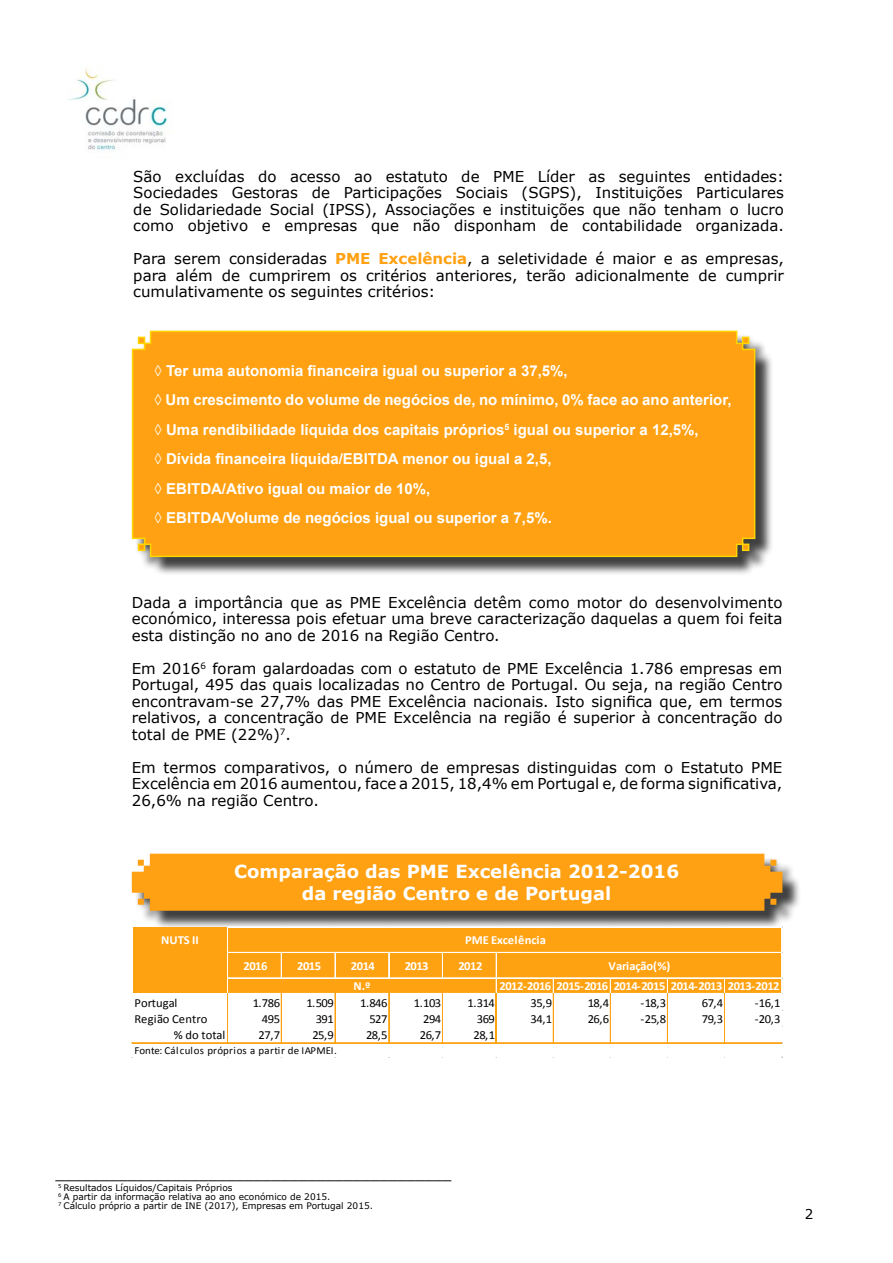
<style>
.page{position:relative;width:893px;height:1263px;background:#fff}
.page>*{position:absolute;margin:0;border:0;box-sizing:border-box;transform-origin:0 0}
.t1{font:700 18px/21.6px "Verdana";color:#fff;text-align:center}
.t2{font:18px "Minion Pro";color:#000}
.t3{font:15px/16.5px "Verdana";color:#000;text-align:justify}
.t4{font:700 15px/29.5px "Arial";color:#fff}
.t5{font:13.5px "Verdana";color:#000}
.t6{font:12.3px "Calibri";letter-spacing:-.04em;color:#000}
.t7{font:700 12.3px "Calibri";letter-spacing:-.04em;color:#fff}
.t8{font:12.3px "Calibri";color:#000}
.t9{font:700 12.3px "Calibri";color:#fff}
.t10{font:700 12.3px "Calibri";letter-spacing:-.02em;color:#fff}
.t11{font:10.65px "Calibri";letter-spacing:.015em;color:#000}
.t12{font:9px/9px "Verdana";color:#000}
.s1{font-weight:700;color:#ffa112}
</style>
<div class="page">
<img style="left:68px;top:68px;width:101px;height:82px">
<div style="left:134px;top:333px;width:640px;height:243px;background:#000;opacity:.75"></div>
<div style="left:131px;top:330px;width:625px;height:228px;background:#ffa112"></div>
<div style="left:134px;top:856px;width:667px;height:73px;background:#000;opacity:.75"></div>
<div style="left:132px;top:854px;width:650px;height:57px;background:#ffa112"></div>
<div style="left:133px;top:928px;width:649px;height:66px;background:#ffa212"></div>
<div style="left:133px;top:993px;width:649px;height:64px;background:#fff"></div>
<hr style="left:228px;top:927px;width:554px;height:1px;background:#fff">
<hr style="left:228px;top:952px;width:554px;height:1px;background:#fff">
<hr style="left:228px;top:977px;width:554px;height:1px;background:#fff">
<hr style="left:228px;top:978px;width:554px;height:1px;background:#fff">
<hr style="left:227px;top:927px;width:1px;height:66px;background:#fff">
<hr style="left:228px;top:927px;width:1px;height:66px;background:#fff">
<svg style="left:281px;top:953px;width:1px;height:24px"></svg>
<svg style="left:335px;top:953px;width:1px;height:24px"></svg>
<svg style="left:388px;top:953px;width:2px;height:25px"></svg>
<svg style="left:442px;top:953px;width:1px;height:24px"></svg>
<hr style="left:496px;top:953px;width:1px;height:40px;background:#fff">
<svg style="left:553px;top:979px;width:1px;height:14px"></svg>
<svg style="left:610px;top:979px;width:1px;height:14px"></svg>
<svg style="left:667px;top:979px;width:1px;height:14px"></svg>
<svg style="left:724px;top:979px;width:1px;height:14px"></svg>
<hr style="left:781px;top:928px;width:1px;height:66px;background:#fff">
<hr style="left:782px;top:928px;width:1px;height:66px;background:#fff">
<hr style="left:227px;top:993px;width:1px;height:50px;background:#ffa212">
<hr style="left:228px;top:993px;width:1px;height:50px;background:#ffa212">
<hr style="left:281px;top:993px;width:1px;height:50px;background:#ffa212">
<hr style="left:335px;top:993px;width:1px;height:50px;background:#ffa212">
<hr style="left:388px;top:993px;width:1px;height:50px;background:#ffa212">
<hr style="left:389px;top:993px;width:1px;height:50px;background:#ffa212">
<hr style="left:442px;top:993px;width:1px;height:50px;background:#ffa212">
<hr style="left:132px;top:1042px;width:363px;height:1px;background:#ffa212">
<hr style="left:132px;top:1043px;width:363px;height:1px;background:#ffa212">
<hr style="left:495px;top:993px;width:2px;height:50px;background:#ffa212">
<hr style="left:553px;top:993px;width:1px;height:50px;background:#ffa212">
<hr style="left:610px;top:993px;width:1px;height:50px;background:#ffa212">
<hr style="left:667px;top:993px;width:1px;height:50px;background:#ffa212">
<hr style="left:724px;top:993px;width:1px;height:50px;background:#ffa212">
<hr style="left:497px;top:1042px;width:285px;height:1px;background:#ffa212">
<hr style="left:497px;top:1043px;width:285px;height:1px;background:#ffa212">
<p class="t3" style="left:133px;top:168px;width:652px">São excluídas do acesso ao estatuto de PME Líder as seguintes entidades:<br>Sociedades Gestoras de Participações Sociais (SGPS), Instituições Particulares de Solidariedade Social (IPSS), Associações e instituições que não tenham o lucro como objetivo e empresas que não disponham de contabilidade organizada.</p>
<p class="t3" style="left:133px;top:250px;width:652px">Para serem consideradas <span class="s1">PME Excelência</span>, a seletividade é maior e as empresas, para além de cumprirem os critérios anteriores, terão adicionalmente de cumprir cumulativamente os seguintes critérios:</p>
<p class="t4" style="left:155px;top:356px;width:578px">◊ Ter uma autonomia financeira igual ou superior a 37,5%,<br>◊ Um crescimento do volume de negócios de, no mínimo, 0% face ao ano anterior, ◊ Uma rendibilidade líquida dos capitais próprios<sup>5</sup> igual ou superior a 12,5%,<br>◊ Dívida financeira líquida/EBITDA menor ou igual a 2,5,<br>◊ EBITDA/Ativo igual ou maior de 10%,<br>◊ EBITDA/Volume de negócios igual ou superior a 7,5%.</p>
<p class="t3" style="left:132px;top:594px;width:652px">Dada a importância que as PME Excelência detêm como motor do desenvolvimento económico, interessa pois efetuar uma breve caracterização daquelas a quem foi feita esta distinção no ano de 2016 na Região Centro.</p>
<p class="t3" style="left:132px;top:660px;width:652px">Em 2016<sup>6</sup> foram galardoadas com o estatuto de PME Excelência 1.786 empresas em Portugal, 495 das quais localizadas no Centro de Portugal. Ou seja, na região Centro encontravam-se 27,7% das PME Excelência nacionais. Isto significa que, em termos relativos, a concentração de PME Excelência na região é superior à concentração do total de PME (22%)<sup>7</sup>.</p>
<p class="t3" style="left:132px;top:759px;width:652px">Em termos comparativos, o número de empresas distinguidas com o Estatuto PME Excelência em 2016 aumentou, face a 2015, 18,4% em Portugal e, de forma significativa, 26,6% na região Centro.</p>
<p class="t7" style="left:161px;top:931px;width:39px">NUTS II</p>
<p class="t1" style="left:234px;top:860px;width:447px">Comparação das PME Excelência 2012-2016 da região Centro e de Portugal</p>
<p class="t9" style="left:465px;top:931px;width:82px">PME Excelência</p>
<p class="t7" style="left:243px;top:957px;width:26px">2016</p>
<p class="t7" style="left:297px;top:957px;width:26px">2015</p>
<p class="t7" style="left:351px;top:957px;width:26px">2014</p>
<p class="t7" style="left:405px;top:957px;width:26px">2013</p>
<p class="t7" style="left:458px;top:957px;width:26px">2012</p>
<p class="t10" style="left:609px;top:957px;width:63px">Variação(%)</p>
<p class="t7" style="left:353px;top:977px;width:19px">N.º</p>
<p class="t7" style="left:499px;top:977px;width:282px">2012-2016 2015-2016 2014-2015 2014-2013 2013-2012</p>
<p class="t8" style="left:134px;top:994px;width:45px">Portugal</p>
<p class="t6" style="left:253px;top:994px;width:29px">1.786</p>
<p class="t6" style="left:306px;top:994px;width:29px">1.509</p>
<p class="t6" style="left:360px;top:994px;width:29px">1.846</p>
<p class="t6" style="left:414px;top:994px;width:29px">1.103</p>
<p class="t6" style="left:468px;top:994px;width:29px">1.314</p>
<p class="t6" style="left:531px;top:994px;width:23px">35,9</p>
<p class="t6" style="left:588px;top:994px;width:23px">18,4</p>
<p class="t6" style="left:641px;top:994px;width:27px">-18,3</p>
<p class="t6" style="left:702px;top:994px;width:23px">67,4</p>
<p class="t6" style="left:755px;top:994px;width:27px">-16,1</p>
<p class="t8" style="left:134px;top:1010px;width:74px">Região Centro</p>
<p class="t6" style="left:262px;top:1010px;width:20px">495</p>
<p class="t6" style="left:316px;top:1010px;width:20px">391</p>
<p class="t6" style="left:369px;top:1010px;width:20px">527</p>
<p class="t6" style="left:423px;top:1010px;width:20px">294</p>
<p class="t6" style="left:477px;top:1010px;width:20px">369</p>
<p class="t6" style="left:531px;top:1010px;width:23px">34,1</p>
<p class="t6" style="left:588px;top:1010px;width:23px">26,6</p>
<p class="t6" style="left:641px;top:1010px;width:27px">-25,8</p>
<p class="t6" style="left:702px;top:1010px;width:23px">79,3</p>
<p class="t6" style="left:755px;top:1010px;width:27px">-20,3</p>
<p class="t6" style="left:174px;top:1027px;width:53px">% do total</p>
<p class="t6" style="left:259px;top:1027px;width:23px">27,7</p>
<p class="t6" style="left:312px;top:1027px;width:23px">25,9</p>
<p class="t6" style="left:366px;top:1027px;width:23px">28,5</p>
<p class="t6" style="left:420px;top:1027px;width:23px">26,7</p>
<p class="t6" style="left:474px;top:1027px;width:23px">28,1</p>
<p class="t11" style="left:134px;top:1043px;width:204px">Fonte: Cálculos próprios a partir de IAPMEI.</p>
<p class="t2" style="left:55px;top:1161px;width:397px">____________________________________________</p>
<p class="t12" style="left:58px;top:1183px;width:316px"><sup>5</sup> Resultados Líquidos/Capitais Próprios<br><sup>6</sup> A partir da informação relativa ao ano económico de 2015.<br><sup>7</sup> Cálculo próprio a partir de INE (2017), Empresas em Portugal 2015.</p>
<p class="t5" style="left:805px;top:1205px;width:10px">2</p>
</div>
